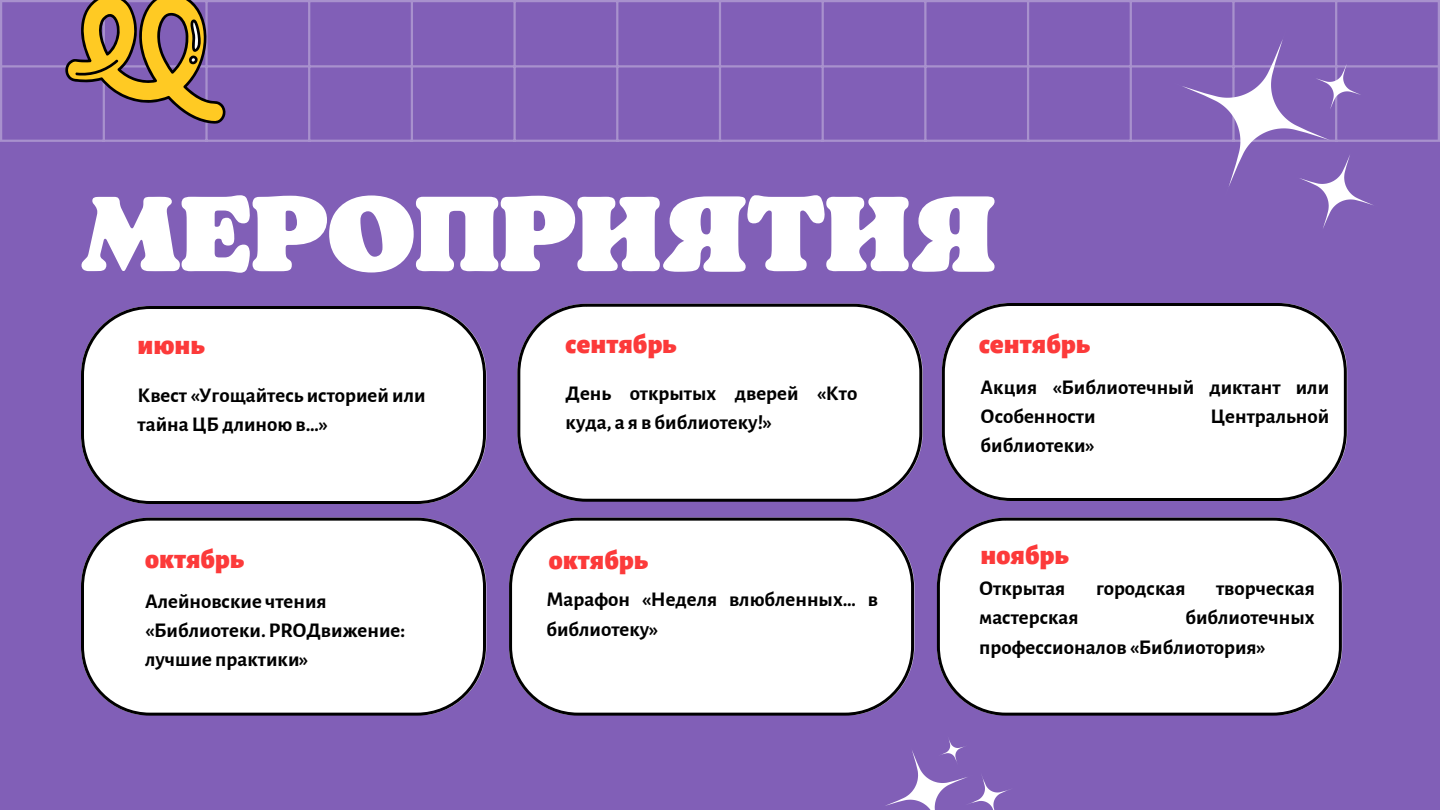
<style>
.page{position:relative;width:1440px;height:810px;background:#815fb7}
.page>*{position:absolute;margin:0;border:0;box-sizing:border-box;transform-origin:0 0}
.t1{font:900 106.1px "Bogart";color:#fff}
.t2{font:900 28px "Alegreya Sans";color:#fc3a3a}
.t3{font:700 21px/29.2px "Alegreya Sans";color:#000}
</style>
<div class="page">
<hr style="left:2px;top:140px;width:1436px;height:2px;background:#fff">
<hr style="left:2px;top:65px;width:1436px;height:3px;background:#fff">
<hr style="left:2px;top:0;width:1436px;height:2px;background:#fff">
<hr style="left:0;top:0;width:2px;height:142px;background:#fff">
<hr style="left:103px;top:0;width:2px;height:142px;background:#fff">
<hr style="left:205px;top:0;width:3px;height:142px;background:#fff">
<hr style="left:308px;top:0;width:2px;height:142px;background:#fff">
<hr style="left:411px;top:0;width:2px;height:142px;background:#fff">
<hr style="left:513px;top:0;width:3px;height:142px;background:#fff">
<hr style="left:616px;top:0;width:2px;height:142px;background:#fff">
<hr style="left:719px;top:0;width:2px;height:142px;background:#fff">
<hr style="left:822px;top:0;width:2px;height:142px;background:#fff">
<hr style="left:924px;top:0;width:3px;height:142px;background:#fff">
<hr style="left:1027px;top:0;width:2px;height:142px;background:#fff">
<hr style="left:1130px;top:0;width:2px;height:142px;background:#fff">
<hr style="left:1438px;top:0;width:2px;height:142px;background:#fff">
<svg style="left:937px;top:518px;width:405px;height:198px;background:#eeedf1"></svg>
<svg style="left:64px;top:0;width:162px;height:124px"></svg>
<svg style="left:81px;top:518px;width:405px;height:198px;background:#eeedf1"></svg>
<svg style="left:509px;top:518px;width:405px;height:198px;background:#eeedf1"></svg>
<svg style="left:885px;top:740px;width:125px;height:70px"></svg>
<svg style="left:81px;top:306px;width:405px;height:198px;background:#eeedf1"></svg>
<svg style="left:517px;top:304px;width:405px;height:198px;background:#efedf1"></svg>
<svg style="left:942px;top:303px;width:405px;height:198px;background:#eeedf1"></svg>
<svg style="left:1139px;top:0;width:234px;height:187px"></svg>
<svg style="left:1277px;top:133px;width:119px;height:95px"></svg>
<svg style="left:1302px;top:51px;width:73px;height:72px"></svg>
<h1 class="t1" style="left:81px;top:159px;width:916px">МЕРОПРИЯТИЯ</h1>
<h2 class="t2" style="left:138px;top:332px;width:69px">июнь</h2>
<h2 class="t2" style="left:566px;top:330px;width:112px">сентябрь</h2>
<p class="t3" style="left:566px;top:379px;width:293px">День открытых дверей «Кто куда, а я в библиотеку!»</p>
<p class="t3" style="left:138px;top:381px;width:290px">Квест «Угощайтесь историей или тайна ЦБ длиною в…»</p>
<h2 class="t2" style="left:979px;top:330px;width:112px">сентябрь</h2>
<p class="t3" style="left:981px;top:373px;width:350px">Акция «Библиотечный диктант или<br>Особенности</p>
<p class="t3" style="left:1211px;top:402px;width:120px">Центральной</p>
<p class="t3" style="left:981px;top:431px;width:116px">библиотеки»</p>
<h2 class="t2" style="left:145px;top:545px;width:101px">октябрь</h2>
<p class="t3" style="left:145px;top:587px;width:262px">Алейновские чтения «Библиотеки. PROДвижение: лучшие практики»</p>
<h2 class="t2" style="left:549px;top:546px;width:101px">октябрь</h2>
<h2 class="t2" style="left:981px;top:541px;width:90px">ноябрь</h2>
<p class="t3" style="left:546px;top:586px;width:333px">Марафон «Неделя влюбленных… в библиотеку»</p>
<p class="t3" style="left:979px;top:574px;width:88px">Открытая</p>
<p class="t3" style="left:1096px;top:574px;width:91px">городская</p>
<p class="t3" style="left:1216px;top:574px;width:100px">творческая</p>
<p class="t3" style="left:979px;top:604px;width:101px">мастерская</p>
<p class="t3" style="left:979px;top:604px;width:337px;text-indent:206px">библиотечных профессионалов «Библиотория»</p>
</div>
